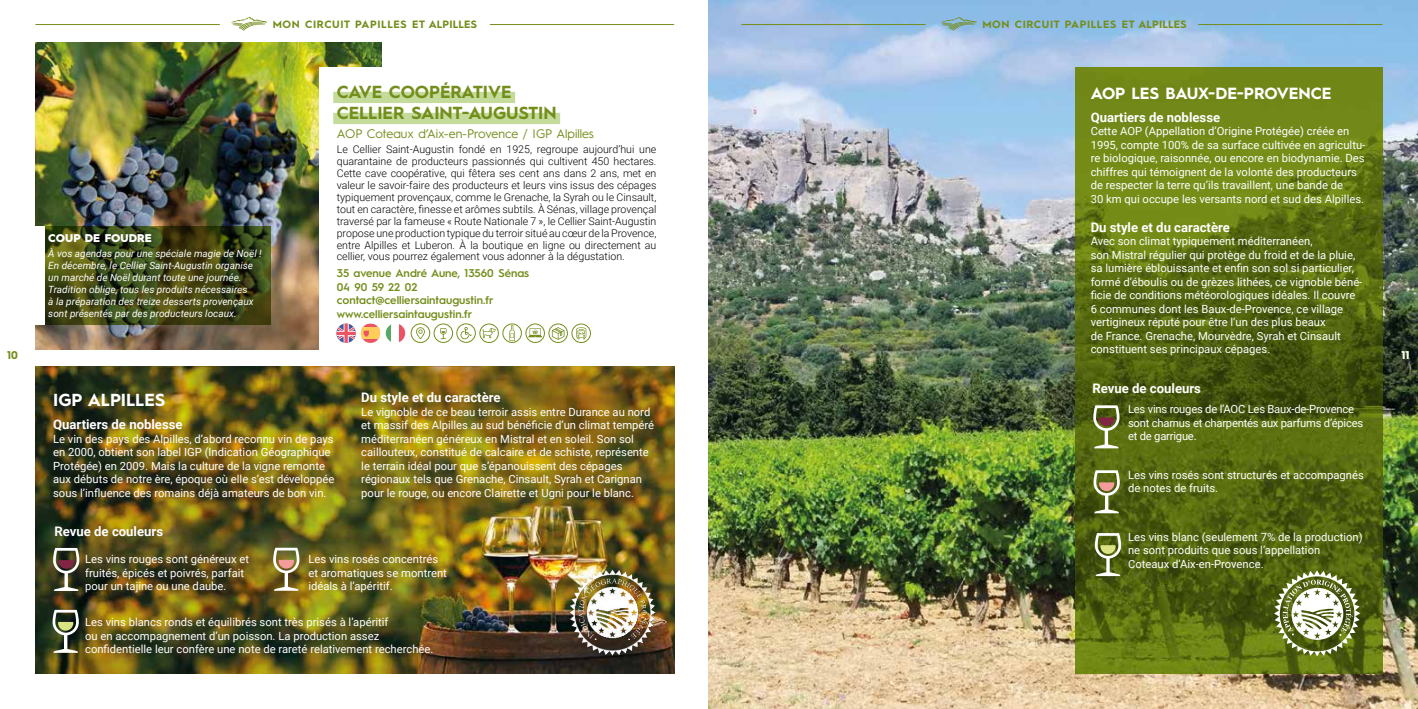
<style>
.page{position:relative;width:1418px;height:709px;background:#fff}
.page>*{position:absolute;margin:0;border:0;box-sizing:border-box;transform-origin:0 0}
.t1{font:700 17.5px/21px "Hurme Geometric Sans 1";color:#748e1b}
.t2{font:700 17.5px "Hurme Geometric Sans 1";color:#fff}
.t3{font:700 16.25px "Hurme Geometric Sans 1";color:#fff}
.t4{font:700 13.12px "Roboto";color:#fff}
.t5{font:12.5px "Hurme Geometric Sans 1";color:#748e1b}
.t6{font:11.25px/13.5px "Roboto";color:#fff}
.t7{font:600 11.25px/13.5px "Hurme Geometric Sans 1";color:#748e1b}
.t8{font:11.25px/13.5px "Roboto";letter-spacing:-.02em;color:#fff}
.t9{font:900 11.25px "Hurme Geometric Sans 1";color:#fff}
.t10{font:700 11.25px "Hurme Geometric Sans 1";color:#748e1b}
.t11{font:700 11.25px "Hurme Geometric Sans 1";color:#fff}
.t12{font:300 10.62px/11.9px "Roboto";color:#000;text-align:justify}
.t13{font:700 10.62px "Hurme Geometric Sans 1";letter-spacing:.06em;color:#748e1b}
.t14{font:italic 10px/12px "Roboto";color:#fff}
</style>
<div class="page">
<img style="left:35px;top:43px;width:346px;height:306px">
<hr style="left:35px;top:24px;width:185px;height:1px;background:#748e1b">
<hr style="left:490px;top:24px;width:184px;height:1px;background:#748e1b">
<svg style="left:231px;top:17px;width:36px;height:14px"></svg>
<img style="left:709px;top:0;width:708px;height:709px">
<img style="left:1075px;top:67px;width:307px;height:606px">
<hr style="left:1198px;top:24px;width:184px;height:1px;background:#748e1b">
<hr style="left:741px;top:24px;width:184px;height:1px;background:#748e1b">
<svg style="left:940px;top:17px;width:36px;height:14px"></svg>
<div style="left:319px;top:67px;width:354px;height:300px;background:#fff"></div>
<img style="left:35px;top:367px;width:639px;height:306px">
<div style="left:333px;top:92px;width:182px;height:11px;background:#c4db9b"></div>
<div style="left:333px;top:113px;width:227px;height:11px;background:#c4db9b"></div>
<svg style="left:44px;top:226px;width:226px;height:98px"></svg>
<div style="left:0;top:226px;width:44px;height:98px;background:#fff"></div>
<img style="left:565px;top:567px;width:93px;height:91px">
<svg style="left:1273px;top:570px;width:87px;height:86px"></svg>
<svg style="left:53px;top:548px;width:26px;height:43px"></svg>
<svg style="left:273px;top:548px;width:26px;height:42px"></svg>
<svg style="left:53px;top:610px;width:26px;height:43px"></svg>
<svg style="left:1093px;top:405px;width:26px;height:43px"></svg>
<svg style="left:1093px;top:470px;width:26px;height:43px"></svg>
<svg style="left:1094px;top:533px;width:27px;height:43px"></svg>
<svg style="left:336px;top:323px;width:44px;height:20px"></svg>
<svg style="left:386px;top:324px;width:6px;height:18px"></svg>
<svg style="left:399px;top:323px;width:192px;height:20px"></svg>
<p class="t10" style="left:7px;top:347px;width:12px">10</p>
<p class="t13" style="left:273px;top:17px;width:206px">MON CIRCUIT PAPILLES ET ALPILLES</p>
<p class="t9" style="left:48px;top:230px;width:105px">COUP DE FOUDRE</p>
<p class="t14" style="left:48px;top:247px;width:215px">À vos agendas pour une spéciale magie de Noël !<br>En décembre, le Cellier Saint-Augustin organise un marché de Noël durant toute une journée.<br>Tradition oblige, tous les produits nécessaires<br>à la préparation des treize desserts provençaux sont présentés par des producteurs locaux.</p>
<h1 class="t1" style="left:337px;top:81px;width:221px">CAVE COOPÉRATIVE<br>CELLIER SAINT-AUGUSTIN</h1>
<p class="t5" style="left:337px;top:125px;width:259px">AOP Coteaux d’Aix-en-Provence / IGP Alpilles</p>
<p class="t12" style="left:337px;top:143px;width:321px">Le Cellier Saint-Augustin fondé en 1925, regroupe aujourd’hui une quarantaine de producteurs passionnés qui cultivent 450 hectares.<br>Cette cave coopérative, qui fêtera ses cent ans dans 2 ans, met en valeur le savoir-faire des producteurs et leurs vins issus des cépages typiquement provençaux, comme le Grenache, la Syrah ou le Cinsault, tout en caractère, finesse et arômes subtils. À Sénas, village provençal traversé par la fameuse « Route Nationale 7 », le Cellier Saint-Augustin propose une production typique du terroir situé au cœur de la Provence, entre Alpilles et Luberon. À la boutique en ligne ou directement au cellier, vous pourrez également vous adonner à la dégustation.</p>
<p class="t7" style="left:337px;top:266px;width:194px">35 avenue André Aune, 13560 Sénas<br>04 90 59 22 02 contact@celliersaintaugustin.fr www.celliersaintaugustin.fr</p>
<h1 class="t2" style="left:53px;top:387px;width:113px">IGP ALPILLES</h1>
<p class="t4" style="left:361px;top:388px;width:141px">Du style et du caractère</p>
<p class="t6" style="left:361px;top:404px;width:294px">Le vignoble de ce beau terroir assis entre Durance au nord et massif des Alpilles au sud bénéficie d’un climat tempéré méditerranéen généreux en Mistral et en soleil. Son sol caillouteux, constitué de calcaire et de schiste, représente le terrain idéal pour que s’épanouissent des cépages régionaux tels que Grenache, Cinsault, Syrah et Carignan pour le rouge, ou encore Clairette et Ugni pour le blanc.</p>
<p class="t4" style="left:53px;top:415px;width:131px">Quartiers de noblesse</p>
<p class="t6" style="left:53px;top:431px;width:283px">Le vin des pays des Alpilles, d’abord reconnu vin de pays en 2000, obtient son label IGP (Indication Géographique Protégée) en 2009. Mais la culture de la vigne remonte aux débuts de notre ère, époque où elle s’est développée sous l’influence des romains déjà amateurs de bon vin.</p>
<p class="t4" style="left:54px;top:522px;width:110px">Revue de couleurs</p>
<p class="t6" style="left:85px;top:552px;width:165px">Les vins rouges sont généreux et fruités, épicés et poivrés, parfait pour un tajine ou une daube.</p>
<p class="t6" style="left:308px;top:552px;width:140px">Les vins rosés concentrés et aromatiques se montrent idéals à l’apéritif.</p>
<p class="t6" style="left:85px;top:615px;width:350px">Les vins blancs ronds et équilibrés sont très prisés à l’apéritif<br>ou en accompagnement d’un poisson. La production assez confidentielle leur confère une note de rareté relativement recherchée.</p>
<p class="t13" style="left:982px;top:17px;width:206px">MON CIRCUIT PAPILLES ET ALPILLES</p>
<h2 class="t3" style="left:1090px;top:82px;width:242px">AOP LES BAUX-DE-PROVENCE</h2>
<p class="t4" style="left:1090px;top:108px;width:131px">Quartiers de noblesse</p>
<p class="t6" style="left:1090px;top:124px;width:276px">Cette AOP (Appellation d’Origine Protégée) créée en 1995, compte 100% de sa surface cultivée en agricultu&shy;re biologique, raisonnée, ou encore en biodynamie. Des chiffres qui témoignent de la volonté des producteurs de respecter la terre qu’ils travaillent, une bande de<br>30 km qui occupe les versants nord et sud des Alpilles.</p>
<p class="t4" style="left:1090px;top:218px;width:141px">Du style et du caractère</p>
<p class="t6" style="left:1090px;top:234px;width:273px">Avec son climat typiquement méditerranéen,<br>son Mistral régulier qui protège du froid et de la pluie, sa lumière éblouissante et enfin son sol si particulier, formé d’éboulis ou de grèzes lithées, ce vignoble béné&shy;ficie de conditions météorologiques idéales. Il couvre 6 communes dont les Baux-de-Provence, ce village vertigineux réputé pour être l’un des plus beaux<br>de France. Grenache, Mourvèdre, Syrah et Cinsault constituent ses principaux cépages.</p>
<p class="t4" style="left:1092px;top:379px;width:110px">Revue de couleurs</p>
<p class="t8" style="left:1128px;top:402px;width:237px">Les vins rouges de l’AOC Les Baux-de-Provence sont charnus et charpentés aux parfums d’épices et de garrigue.</p>
<p class="t6" style="left:1128px;top:467px;width:237px">Les vins rosés sont structurés et accompagnés de notes de fruits.</p>
<p class="t6" style="left:1128px;top:529px;width:236px">Les vins blanc (seulement 7% de la production) ne sont produits que sous l’appellation<br>Coteaux d’Aix-en-Provence.</p>
<p class="t11" style="left:1401px;top:347px;width:10px">11</p>
</div>
